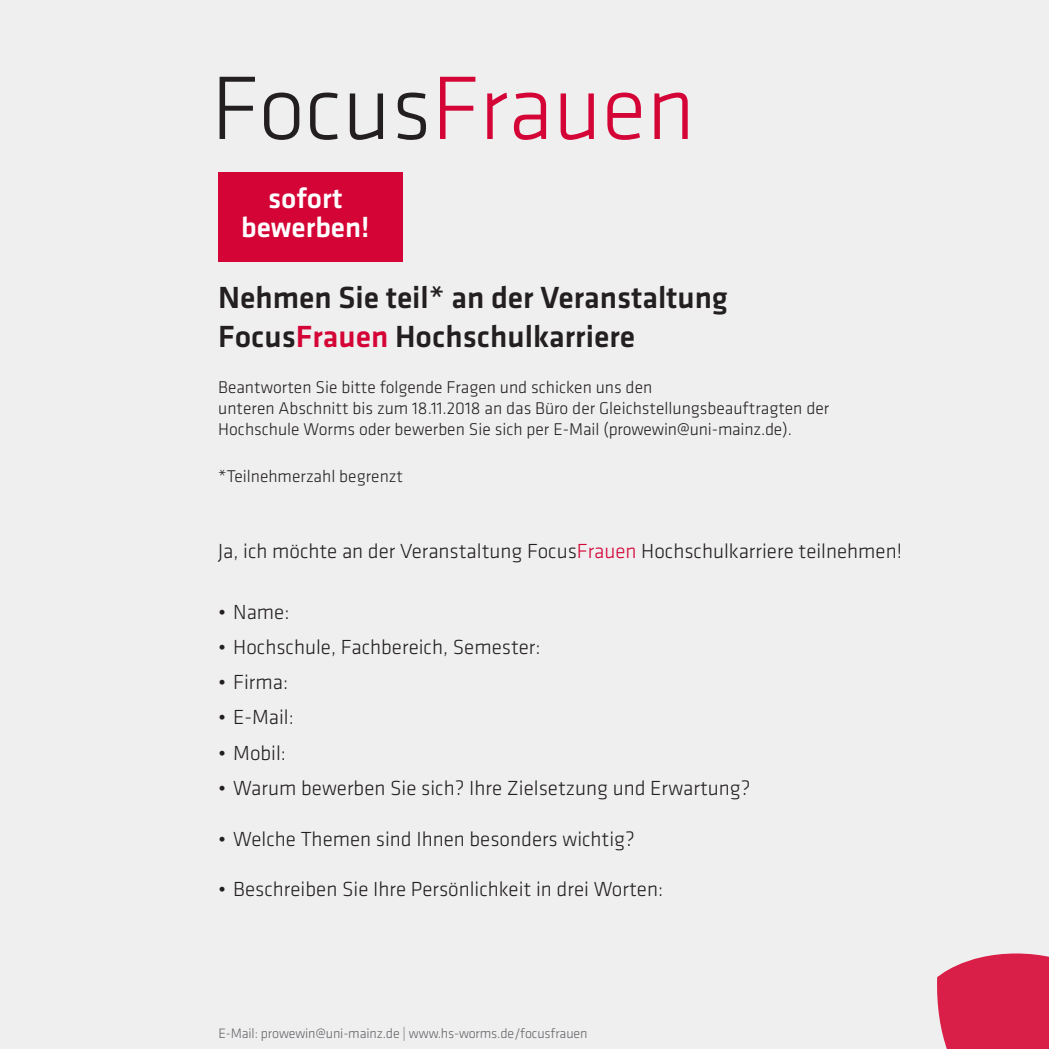
<style>
.page{position:relative;width:1049px;height:1049px;background:#efeff0}
.page>*{position:absolute;margin:0;border:0;box-sizing:border-box;transform-origin:0 0}
.t1{font:300 93.5px "Klavika";color:#d40536}
.t2{font:500 31.75px "Klavika";color:#231f20}
.t3{font:500 29.5px "Klavika";color:#fff}
.t4{font:300 21.25px "Klavika";color:#231f20}
.t5{font:300 17.5px "Klavika";color:#231f20}
.t6{font:300 14px "Klavika";letter-spacing:-.01em;color:#646568}
.s1{color:#231f20}
.s2{color:#d40536}
</style>
<div class="page">
<svg style="left:937px;top:953px;width:112px;height:96px;background:#da2f55"></svg>
<div style="left:218px;top:172px;width:185px;height:90px;background:#d40536"></div>
<p class="t1" style="left:211px;top:52px;width:485px"><span class="s1">Focus</span>Frauen</p>
<p class="t3" style="left:268px;top:178px;width:76px">sofort</p>
<p class="t3" style="left:241px;top:207px;width:130px">bewerben!</p>
<p class="t2" style="left:218px;top:276px;width:511px">Nehmen Sie teil* an der Veranstaltung</p>
<p class="t2" style="left:218px;top:314px;width:418px">Focus<span class="s2">Frauen</span> Hochschulkarriere</p>
<p class="t5" style="left:218px;top:377px;width:435px">Beantworten Sie bitte folgende Fragen und schicken uns den</p>
<p class="t5" style="left:218px;top:398px;width:612px">unteren Abschnitt bis zum 18.11.2018 an das Büro der Gleichstellungsbeauftragten der</p>
<p class="t5" style="left:218px;top:419px;width:575px">Hochschule Worms oder bewerben Sie sich per E-Mail (prowewin@uni-mainz.de).</p>
<p class="t5" style="left:218px;top:465px;width:186px">*Teilnehmerzahl begrenzt</p>
<p class="t4" style="left:218px;top:538px;width:685px">Ja, ich möchte an der Veranstaltung Focus<span class="s2">Frauen</span> Hochschulkarriere teilnehmen!</p>
<p class="t4" style="left:218px;top:599px;width:73px">• Name:</p>
<p class="t4" style="left:218px;top:634px;width:324px">• Hochschule, Fachbereich, Semester:</p>
<p class="t4" style="left:218px;top:669px;width:71px">• Firma:</p>
<p class="t4" style="left:218px;top:704px;width:77px">• E-Mail:</p>
<p class="t4" style="left:218px;top:740px;width:69px">• Mobil:</p>
<p class="t4" style="left:218px;top:775px;width:534px">• Warum bewerben Sie sich? Ihre Zielsetzung und Erwartung?</p>
<p class="t4" style="left:218px;top:826px;width:418px">• Welche Themen sind Ihnen besonders wichtig?</p>
<p class="t4" style="left:218px;top:876px;width:446px">• Beschreiben Sie Ihre Persönlichkeit in drei Worten:</p>
<p class="t6" style="left:218px;top:1025px;width:370px">E-Mail: prowewin@uni-mainz.de | www.hs-worms.de/focusfrauen</p>
</div>
